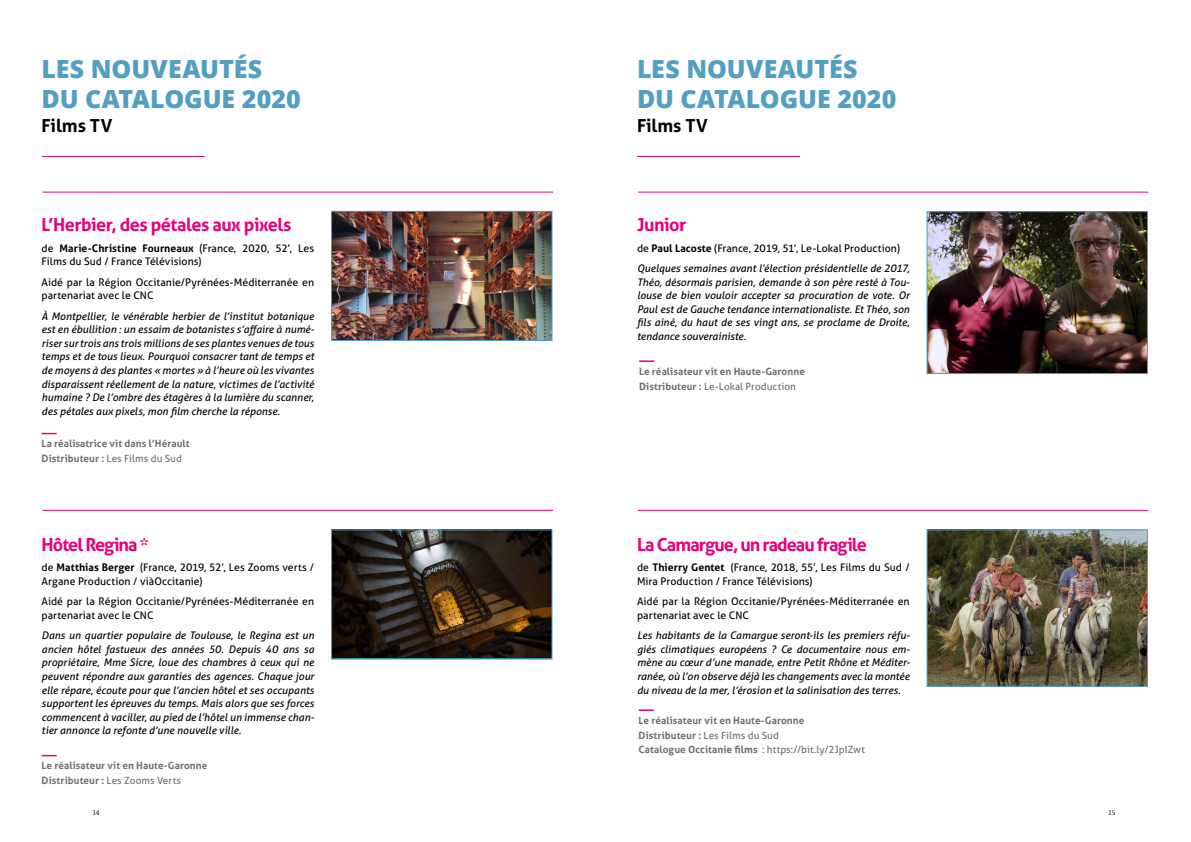
<style>
.page{position:relative;width:1191px;height:842px;background:#fff}
.page>*{position:absolute;margin:0;border:0;box-sizing:border-box;transform-origin:0 0}
.t1{font:800 25px/30px "Open Sans";color:#539fc2}
.t2{font:700 18px "Aller";letter-spacing:-.04em;color:#e6007d}
.t3{font:700 18px "Aller";color:#000}
.t4{font:italic 10.5px/13.6px "Aller";color:#000;text-align:justify}
.t5{font:10.5px/13.6px "Aller";letter-spacing:.005em;color:#000}
.t6{font:700 10px/14.7px "Aller";letter-spacing:.01em;color:#706f6f}
.t7{font:8px "Gentium Basic";color:#000}
.s1{font-weight:700}
.s2{font-weight:400}
.s3{font-style:normal}
.s4{font-weight:700;font-style:normal}
</style>
<div class="page">
<hr style="left:637px;top:156px;width:163px;height:1px;background:#e6007d">
<img style="left:928px;top:213px;width:218px;height:159px">
<div style="left:926px;top:211px;width:222px;height:163px;border:1px solid #539fc2"></div>
<hr style="left:638px;top:192px;width:510px;height:1px;background:#e6007d">
<img style="left:928px;top:531px;width:218px;height:154px">
<div style="left:926px;top:529px;width:222px;height:158px;border:1px solid #539fc2"></div>
<hr style="left:638px;top:510px;width:510px;height:1px;background:#e6007d">
<hr style="left:42px;top:156px;width:163px;height:1px;background:#e6007d">
<hr style="left:43px;top:192px;width:510px;height:1px;background:#e6007d">
<img style="left:333px;top:531px;width:217px;height:126px">
<div style="left:331px;top:529px;width:221px;height:130px;border:1px solid #539fc2"></div>
<hr style="left:43px;top:510px;width:510px;height:1px;background:#e6007d">
<svg style="left:42px;top:433px;width:15px;height:1px"></svg>
<svg style="left:42px;top:755px;width:15px;height:1px"></svg>
<svg style="left:639px;top:360px;width:15px;height:2px"></svg>
<svg style="left:638px;top:709px;width:15px;height:2px"></svg>
<img style="left:333px;top:213px;width:217px;height:126px">
<div style="left:331px;top:211px;width:221px;height:130px;border:1px solid #539fc2"></div>
<h1 class="t1" style="left:42px;top:53px;width:261px">LES NOUVEAUTÉS<br>DU CATALOGUE 2020</h1>
<h2 class="t3" style="left:42px;top:114px;width:72px">Films TV</h2>
<h2 class="t2" style="left:42px;top:214px;width:251px">L’Herbier, des pétales aux pixels</h2>
<p class="t5" style="left:42px;top:241px;width:274px">de <span class="s1">Marie-Christine Fourneaux</span> (France, 2020, 52’, Les<br>Films du Sud / France Télévisions)</p>
<p class="t5" style="left:42px;top:275px;width:274px">Aidé par la Région Occitanie/Pyrénées-Méditerranée en partenariat avec le CNC</p>
<p class="t4" style="left:42px;top:309px;width:274px">À Montpellier, le vénérable herbier de l’institut botanique est en ébullition : un essaim de botanistes s’affaire à numé&shy;riser sur trois ans trois millions de ses plantes venues de tous temps et de tous lieux. Pourquoi consacrer tant de temps et de moyens à des plantes « mortes » à l’heure où les vivantes disparaissent réellement de la nature, victimes de l’activité humaine ? De l’ombre des étagères à la lumière du scanner, des pétales aux pixels, mon film cherche la réponse.</p>
<p class="t6" style="left:42px;top:436px;width:150px">La réalisatrice vit dans l’Hérault<br>Distributeur : <span class="s2">Les Films du Sud</span></p>
<h2 class="t2" style="left:42px;top:533px;width:108px">Hôtel Regina *</h2>
<p class="t5" style="left:42px;top:561px;width:274px">de <span class="s1">Matthias Berger</span> (France, 2019, 52’, Les Zooms verts /<br>Argane Production / viàOccitanie)</p>
<p class="t5" style="left:42px;top:595px;width:274px">Aidé par la Région Occitanie/Pyrénées-Méditerranée en partenariat avec le CNC</p>
<p class="t4" style="left:42px;top:629px;width:274px">Dans un quartier populaire de Toulouse, le Regina est un ancien hôtel fastueux des années 50. Depuis 40 ans sa propriétaire, Mme Sicre, loue des chambres à ceux qui ne peuvent répondre aux garanties des agences. Chaque jour elle répare, écoute pour que l’ancien hôtel et ses occupants supportent les épreuves du temps. Mais alors que ses forces commencent à vaciller, au pied de l’hôtel un immense chan&shy;tier annonce la refonte d’une nouvelle ville.</p>
<p class="t6" style="left:42px;top:758px;width:167px">Le réalisateur vit en Haute-Garonne<br>Distributeur : <span class="s2">Les Zooms Verts</span></p>
<h1 class="t1" style="left:637px;top:53px;width:261px">LES NOUVEAUTÉS<br>DU CATALOGUE 2020</h1>
<h2 class="t3" style="left:637px;top:114px;width:72px">Films TV</h2>
<h2 class="t2" style="left:637px;top:214px;width:51px">Junior</h2>
<p class="t4" style="left:637px;top:238px;width:274px;line-height:20.4px"><span class="s3">de</span> <span class="s4">Paul Lacoste</span> <span class="s3">(France, 2019, 51’, Le-Lokal Production)<br></span>Quelques semaines avant l’élection présidentielle de 2017,</p>
<p class="t4" style="left:637px;top:275px;width:274px">Théo, désormais parisien, demande à son père resté à Tou&shy;louse de bien vouloir accepter sa procuration de vote. Or Paul est de Gauche tendance internationaliste. Et Théo, son fils ainé, du haut de ses vingt ans, se proclame de Droite, tendance souverainiste.</p>
<p class="t6" style="left:639px;top:364px;width:167px">Le réalisateur vit en Haute-Garonne<br>Distributeur : <span class="s2">Le-Lokal Production</span></p>
<h2 class="t2" style="left:637px;top:533px;width:231px">La Camargue, un radeau fragile</h2>
<p class="t5" style="left:637px;top:561px;width:274px">de <span class="s1">Thierry Gentet</span> (France, 2018, 55’, Les Films du Sud /<br>Mira Production / France Télévisions)</p>
<p class="t5" style="left:637px;top:595px;width:274px">Aidé par la Région Occitanie/Pyrénées-Méditerranée en partenariat avec le CNC</p>
<p class="t4" style="left:637px;top:629px;width:274px">Les habitants de la Camargue seront-ils les premiers réfu&shy;giés climatiques européens ? Ce documentaire nous em&shy;mène au cœur d’une manade, entre Petit Rhône et Méditer&shy;ranée, où l’on observe déjà les changements avec la montée du niveau de la mer, l’érosion et la salinisation des terres.</p>
<p class="t6" style="left:638px;top:713px;width:228px">Le réalisateur vit en Haute-Garonne<br>Distributeur : <span class="s2">Les Films du Sud<br></span>Catalogue Occitanie films <span class="s2">: https://bit.ly/2JpIZwt</span></p>
<p class="t7" style="left:92px;top:807px;width:9px">14</p>
<p class="t7" style="left:1108px;top:807px;width:9px">15</p>
</div>
